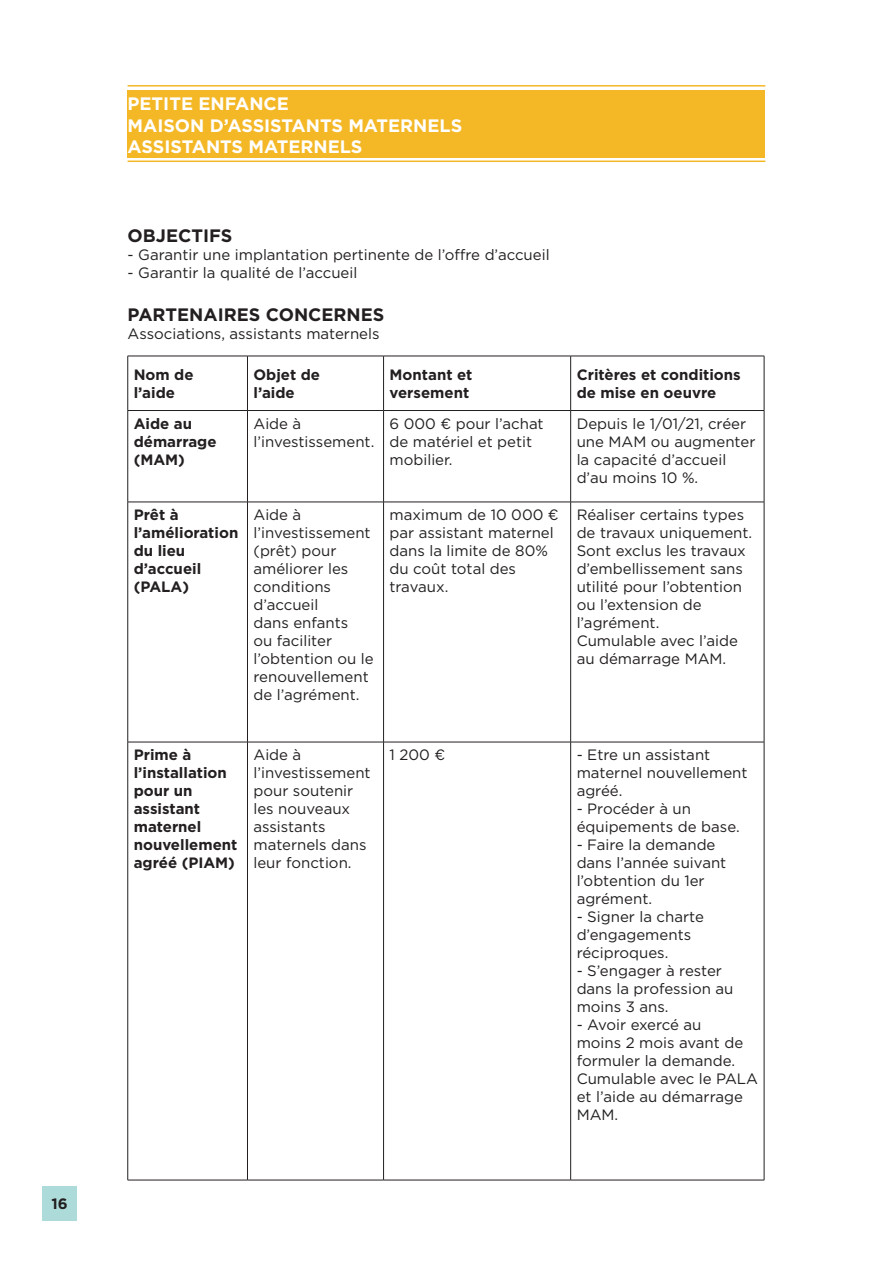
<style>
.page{position:relative;width:893px;height:1263px;background:#fff}
.page>*{position:absolute;margin:0;border:0;box-sizing:border-box;transform-origin:0 0}
.t1{font:700 18px "Gotham";color:#fff}
.t2{font:700 18px "Gotham";color:#231f20}
.t3{font:15px/18px "Gotham";color:#231f20}
.t4{font:700 15px/18px "Gotham";color:#231f20}
</style>
<div class="page">
<div style="left:128px;top:91px;width:637px;height:67px;background:#f4b827"></div>
<hr style="left:128px;top:85px;width:637px;height:2px;background:#f4b827">
<hr style="left:128px;top:161px;width:637px;height:1px;background:#f4b827">
<hr style="left:247px;top:356px;width:1px;height:54px;background:#231f20">
<hr style="left:247px;top:411px;width:1px;height:91px;background:#231f20">
<hr style="left:247px;top:502px;width:1px;height:240px;background:#231f20">
<hr style="left:247px;top:742px;width:1px;height:438px;background:#231f20">
<hr style="left:383px;top:356px;width:1px;height:54px;background:#231f20">
<hr style="left:383px;top:411px;width:1px;height:91px;background:#231f20">
<hr style="left:383px;top:502px;width:1px;height:240px;background:#231f20">
<hr style="left:383px;top:742px;width:1px;height:438px;background:#231f20">
<hr style="left:570px;top:356px;width:1px;height:54px;background:#231f20">
<hr style="left:570px;top:411px;width:1px;height:91px;background:#231f20">
<hr style="left:570px;top:502px;width:1px;height:240px;background:#231f20">
<hr style="left:570px;top:742px;width:1px;height:438px;background:#231f20">
<hr style="left:128px;top:356px;width:119px;height:1px;background:#231f20">
<hr style="left:127px;top:356px;width:1px;height:54px;background:#231f20">
<hr style="left:247px;top:356px;width:137px;height:1px;background:#231f20">
<hr style="left:384px;top:356px;width:187px;height:1px;background:#231f20">
<hr style="left:571px;top:356px;width:193px;height:1px;background:#231f20">
<hr style="left:764px;top:356px;width:1px;height:54px;background:#231f20">
<hr style="left:128px;top:410px;width:119px;height:1px;background:#231f20">
<hr style="left:127px;top:411px;width:1px;height:91px;background:#231f20">
<hr style="left:247px;top:410px;width:137px;height:1px;background:#231f20">
<hr style="left:384px;top:410px;width:187px;height:1px;background:#231f20">
<hr style="left:571px;top:410px;width:193px;height:1px;background:#231f20">
<hr style="left:764px;top:411px;width:1px;height:91px;background:#231f20">
<hr style="left:128px;top:502px;width:119px;height:1px;background:#231f20">
<hr style="left:127px;top:502px;width:1px;height:240px;background:#231f20">
<hr style="left:247px;top:502px;width:137px;height:1px;background:#231f20">
<hr style="left:384px;top:502px;width:187px;height:1px;background:#231f20">
<hr style="left:571px;top:502px;width:193px;height:1px;background:#231f20">
<hr style="left:764px;top:502px;width:1px;height:240px;background:#231f20">
<hr style="left:127px;top:742px;width:1px;height:438px;background:#231f20">
<hr style="left:764px;top:742px;width:1px;height:438px;background:#231f20">
<hr style="left:128px;top:742px;width:119px;height:1px;background:#231f20">
<hr style="left:247px;top:742px;width:137px;height:1px;background:#231f20">
<hr style="left:384px;top:742px;width:187px;height:1px;background:#231f20">
<hr style="left:571px;top:742px;width:193px;height:1px;background:#231f20">
<hr style="left:128px;top:1180px;width:119px;height:1px;background:#231f20">
<hr style="left:247px;top:1180px;width:137px;height:1px;background:#231f20">
<hr style="left:384px;top:1180px;width:187px;height:1px;background:#231f20">
<hr style="left:571px;top:1180px;width:193px;height:1px;background:#231f20">
<div style="left:43px;top:1186px;width:34px;height:34px;background:#addbda"></div>
<p class="t4" style="left:51px;top:1195px;width:18px">16</p>
<p class="t1" style="left:128px;top:92px;width:163px">PETITE ENFANCE</p>
<p class="t1" style="left:128px;top:113px;width:336px">MAISON D’ASSISTANTS MATERNELS</p>
<p class="t1" style="left:128px;top:135px;width:236px">ASSISTANTS MATERNELS</p>
<p class="t2" style="left:128px;top:224px;width:106px">OBJECTIFS</p>
<p class="t3" style="left:128px;top:245px;width:424px">- Garantir une implantation pertinente de l’offre d’accueil</p>
<p class="t3" style="left:128px;top:263px;width:231px">- Garantir la qualité de l’accueil</p>
<p class="t2" style="left:128px;top:302px;width:258px">PARTENAIRES CONCERNES</p>
<p class="t3" style="left:128px;top:324px;width:253px">Associations, assistants maternels</p>
<p class="t4" style="left:134px;top:366px;width:61px">Nom de</p>
<p class="t4" style="left:134px;top:384px;width:43px">l’aide</p>
<p class="t4" style="left:253px;top:366px;width:68px">Objet de</p>
<p class="t4" style="left:253px;top:384px;width:43px">l’aide</p>
<p class="t4" style="left:390px;top:366px;width:84px">Montant et</p>
<p class="t4" style="left:390px;top:384px;width:81px">versement</p>
<p class="t4" style="left:577px;top:366px;width:166px">Critères et conditions de mise en oeuvre</p>
<p class="t4" style="left:134px;top:414px;width:84px">Aide au démarrage</p>
<p class="t4" style="left:134px;top:450px;width:53px">(MAM)</p>
<p class="t4" style="left:134px;top:505px;width:46px">Prêt à</p>
<p class="t4" style="left:134px;top:523px;width:106px">l’amélioration du lieu d’accueil (PALA)</p>
<p class="t3" style="left:253px;top:414px;width:122px">Aide à l’investissement.</p>
<p class="t3" style="left:390px;top:414px;width:156px">6 000 € pour l’achat de matériel et petit mobilier.</p>
<p class="t3" style="left:577px;top:414px;width:180px">Depuis le 1/01/21, créer une MAM ou augmenter la capacité d’accueil d’au moins 10 %.</p>
<p class="t3" style="left:253px;top:505px;width:122px">Aide à l’investissement (prêt) pour améliorer les conditions d’accueil<br>dans enfants<br>ou faciliter l’obtention ou le renouvellement de l’agrément.</p>
<p class="t3" style="left:390px;top:505px;width:171px">maximum de 10 000 € par assistant maternel dans la limite de 80% du coût total des travaux.</p>
<p class="t3" style="left:577px;top:505px;width:177px">Réaliser certains types de travaux uniquement.<br>Sont exclus les travaux d’embellissement sans utilité pour l’obtention ou l’extension de l’agrément.</p>
<p class="t3" style="left:577px;top:631px;width:163px">Cumulable avec l’aide au démarrage MAM.</p>
<p class="t4" style="left:134px;top:746px;width:105px">Prime à l’installation pour un assistant maternel nouvellement agréé (PIAM)</p>
<p class="t3" style="left:253px;top:745px;width:119px">Aide à l’investissement pour soutenir les nouveaux assistants maternels dans leur fonction.</p>
<p class="t3" style="left:390px;top:745px;width:57px">1 200 €</p>
<p class="t3" style="left:577px;top:745px;width:172px">- Etre un assistant maternel nouvellement agréé.</p>
<p class="t3" style="left:577px;top:799px;width:165px">- Procéder à un équipements de base.</p>
<p class="t3" style="left:577px;top:835px;width:151px">- Faire la demande dans l’année suivant l’obtention du 1er agrément.</p>
<p class="t3" style="left:577px;top:907px;width:129px">- Signer la charte d’engagements réciproques.</p>
<p class="t3" style="left:577px;top:961px;width:158px">- S’engager à rester dans la profession au moins 3 ans.</p>
<p class="t3" style="left:577px;top:1015px;width:168px">- Avoir exercé au moins 2 mois avant de formuler la demande.</p>
<p class="t3" style="left:577px;top:1069px;width:183px">Cumulable avec le PALA et l’aide au démarrage<br>MAM.</p>
</div>
